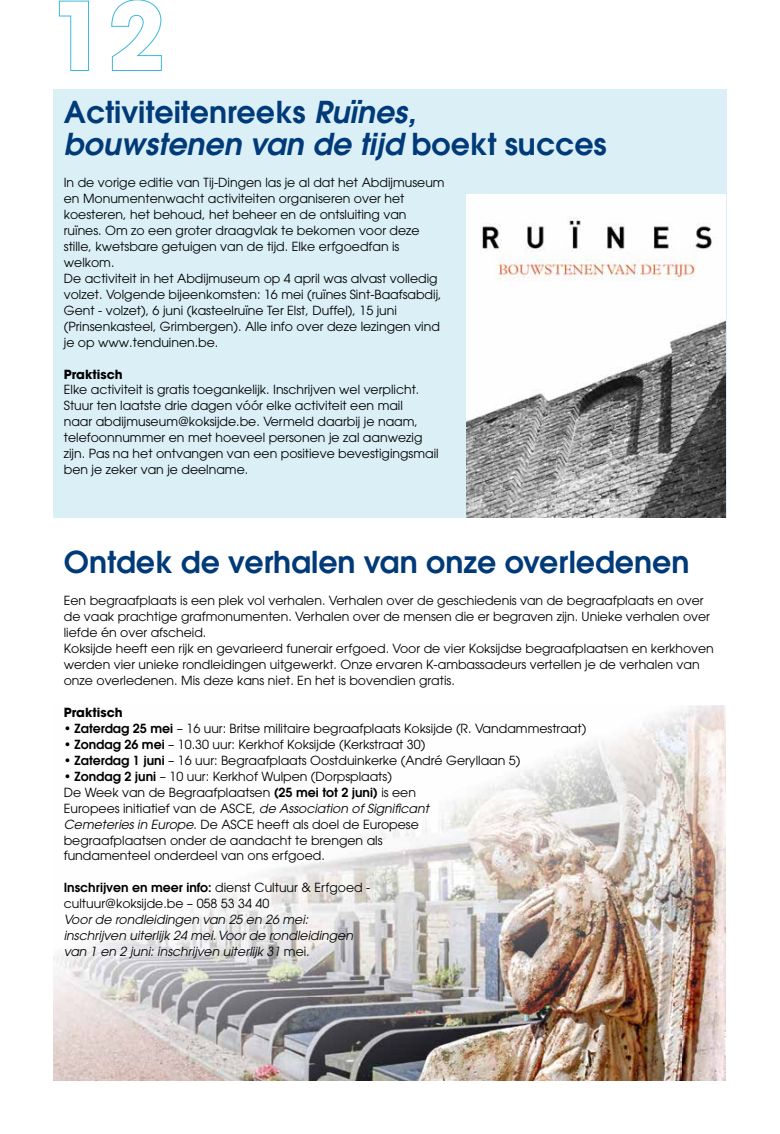
<style>
.page{position:relative;width:780px;height:1134px;background:#fff}
.page>*{position:absolute;margin:0;border:0;box-sizing:border-box;transform-origin:0 0}
.t1{font:600 30px/31.9px "Avant Garde";color:#003a78}
.t2{font:12.5px/16px "Avant Garde";color:#000}
.t3{font:italic 12.5px/16px "Avant Garde";color:#000}
.t4{font:700 12.5px "Avant Garde";color:#000}
.s1{font-style:italic}
.s2{font-weight:600}
.s3{font-style:normal}
</style>
<div class="page">
<img style="left:53px;top:705px;width:672px;height:376px">
<div style="left:53px;top:89px;width:673px;height:429px;background:#dbeff7"></div>
<img style="left:466px;top:195px;width:259px;height:323px">
<svg style="left:59px;top:0;width:30px;height:71px"></svg>
<svg style="left:111px;top:0;width:51px;height:71px"></svg>
<h1 class="t1" style="left:64px;top:96px;width:544px">Activiteitenreeks <span class="s1">Ruïnes,<br>bouwstenen van de tijd</span> boekt succes</h1>
<p class="t2" style="left:64px;top:174px;width:382px">In de vorige editie van Tij-Dingen las je al dat het Abdijmuseum en Monumentenwacht activiteiten organiseren over het koesteren, het behoud, het beheer en de ontsluiting van ruïnes. Om zo een groter draagvlak te bekomen voor deze stille, kwetsbare getuigen van de tijd. Elke erfgoedfan is welkom.<br>De activiteit in het Abdijmuseum op 4 april was alvast volledig volzet. Volgende bijeenkomsten: 16 mei (ruïnes Sint-Baafsabdij, Gent - volzet), 6 juni (kasteelruïne Ter Elst, Duffel), 15 juni (Prinsenkasteel, Grimbergen). Alle info over deze lezingen vind je op www.tenduinen.be.</p>
<p class="t4" style="left:64px;top:366px;width:60px">Praktisch</p>
<p class="t2" style="left:64px;top:382px;width:376px">Elke activiteit is gratis toegankelijk. Inschrijven wel verplicht.<br>Stuur ten laatste drie dagen vóór elke activiteit een mail<br>naar abdijmuseum@koksijde.be. Vermeld daarbij je naam, telefoonnummer en met hoeveel personen je zal aanwezig zijn. Pas na het ontvangen van een positieve bevestigingsmail ben je zeker van je deelname.</p>
<h1 class="t1" style="left:64px;top:546px;width:627px">Ontdek de verhalen van onze overledenen</h1>
<p class="t2" style="left:64px;top:593px;width:651px">Een begraafplaats is een plek vol verhalen. Verhalen over de geschiedenis van de begraafplaats en over de vaak prachtige grafmonumenten. Verhalen over de mensen die er begraven zijn. Unieke verhalen over liefde én over afscheid.<br>Koksijde heeft een rijk en gevarieerd funerair erfgoed. Voor de vier Koksijdse begraafplaatsen en kerkhoven werden vier unieke rondleidingen uitgewerkt. Onze ervaren K-ambassadeurs vertellen je de verhalen van onze overledenen. Mis deze kans niet. En het is bovendien gratis.</p>
<p class="t4" style="left:64px;top:704px;width:60px">Praktisch</p>
<p class="t2" style="left:64px;top:720px;width:524px">• <span class="s2">Zaterdag 25 mei</span> – 16 uur: Britse militaire begraafplaats Koksijde (R. Vandammestraat)</p>
<p class="t2" style="left:64px;top:736px;width:363px">• <span class="s2">Zondag 26 mei</span> – 10.30 uur: Kerkhof Koksijde (Kerkstraat 30)</p>
<p class="t2" style="left:64px;top:752px;width:458px">• <span class="s2">Zaterdag 1 juni</span> – 16 uur: Begraafplaats Oostduinkerke (André Geryllaan 5)</p>
<p class="t2" style="left:64px;top:768px;width:366px">• <span class="s2">Zondag 2 juni</span> – 10 uur: Kerkhof Wulpen (Dorpsplaats)<br>De Week van de Begraafplaatsen <span class="s2">(25 mei tot 2 juni)</span> is een Europees initiatief van de ASCE, <span class="s1">de Association of Significant Cemeteries in Europe</span>. De ASCE heeft als doel de Europese begraafplaatsen onder de aandacht te brengen als fundamenteel onderdeel van ons erfgoed.</p>
<p class="t2" style="left:64px;top:880px;width:308px"><span class="s2">Inschrijven en meer info:</span> dienst Cultuur &amp; Erfgoed - cultuur@koksijde.be – 058 53 34 40</p>
<p class="t3" style="left:64px;top:912px;width:291px">Voor de rondleidingen van 25 en 26 mei: inschrijven uiterlijk 24 mei. Voor de rondleidingen van 1 en 2 juni: inschrijven uiterlijk 31 <span class="s3">mei.</span></p>
</div>
